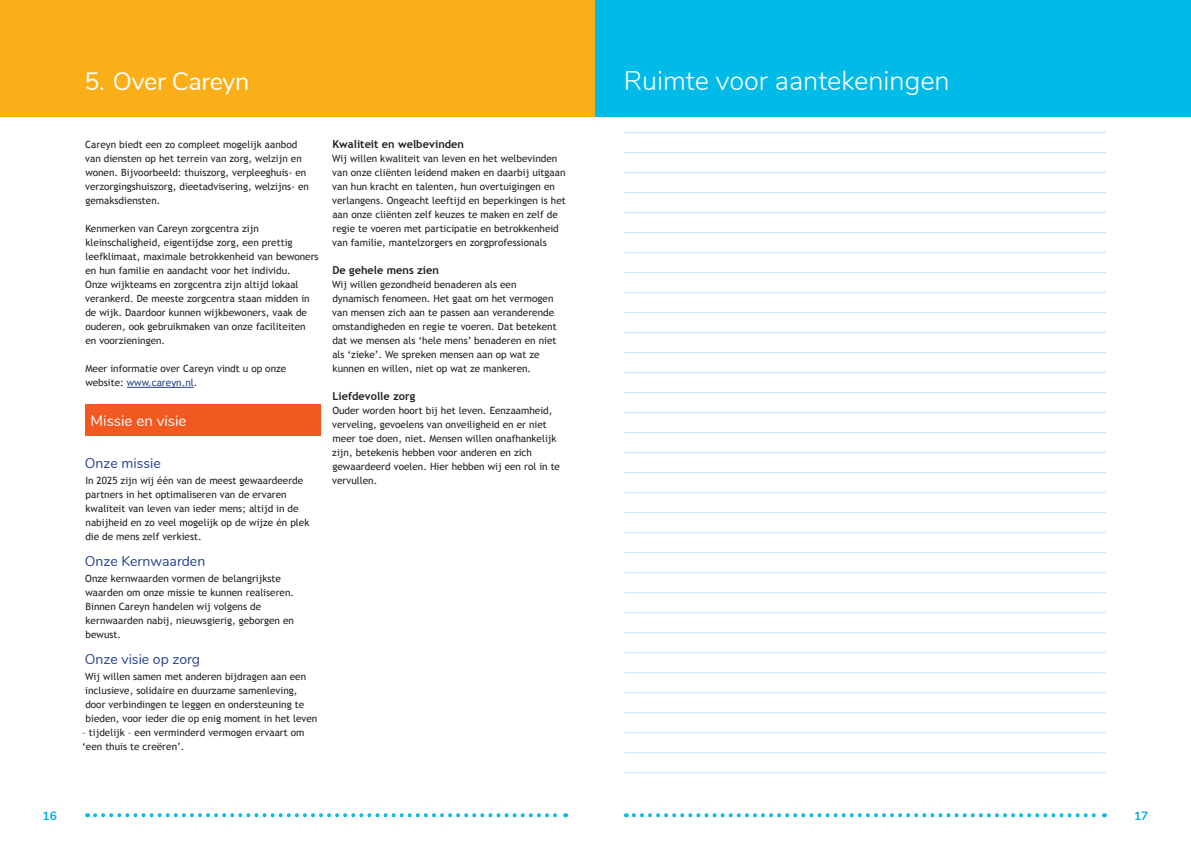
<style>
.page{position:relative;width:1191px;height:842px;background:#fff}
.page>*{position:absolute;margin:0;border:0;box-sizing:border-box;transform-origin:0 0}
.Inhoud__kop{font:300 27px "Nunito";color:#fff}
.t1{font:25px "Nunito";letter-spacing:-.015em;color:#fff}
.Kopje_niveau_2{font:15px "Nunito";color:#fff}
.Kopje_niveau_3{font:14px "Nunito";color:#253f8e}
.t2{font:700 12px "Nunito";color:#00aeef}
.Kopje_niveau_4{font:700 11px "Trebuchet MS";color:#231f20}
.Brood{font:10px/14px "Trebuchet MS";color:#231f20}
.s1{color:#253f8e}
</style>
<div class="page">
<svg style="left:634px;top:813px;width:471px;height:4px"></svg>
<svg style="left:95px;top:813px;width:471px;height:4px"></svg>
<div style="left:0;top:0;width:595px;height:116px;background:#faaf18"></div>
<hr style="left:127px;top:387px;width:67px;height:1px;background:#253f8e">
<div style="left:85px;top:404px;width:235px;height:32px;background:#f15921"></div>
<hr style="left:624px;top:132px;width:482px;height:1px;background:#bfe7f7">
<hr style="left:624px;top:152px;width:482px;height:1px;background:#bfe7f7">
<hr style="left:624px;top:172px;width:482px;height:1px;background:#bfe7f7">
<hr style="left:624px;top:192px;width:482px;height:1px;background:#bfe7f7">
<hr style="left:624px;top:212px;width:482px;height:1px;background:#bfe7f7">
<hr style="left:624px;top:232px;width:482px;height:1px;background:#bfe7f7">
<hr style="left:624px;top:252px;width:482px;height:1px;background:#bfe7f7">
<hr style="left:624px;top:272px;width:482px;height:1px;background:#bfe7f7">
<hr style="left:624px;top:292px;width:482px;height:1px;background:#bfe7f7">
<hr style="left:624px;top:312px;width:482px;height:1px;background:#bfe7f7">
<hr style="left:624px;top:332px;width:482px;height:1px;background:#bfe7f7">
<hr style="left:624px;top:352px;width:482px;height:1px;background:#bfe7f7">
<hr style="left:624px;top:372px;width:482px;height:1px;background:#bfe7f7">
<hr style="left:624px;top:392px;width:482px;height:1px;background:#bfe7f7">
<hr style="left:624px;top:412px;width:482px;height:1px;background:#bfe7f7">
<hr style="left:624px;top:432px;width:482px;height:1px;background:#bfe7f7">
<hr style="left:624px;top:452px;width:482px;height:1px;background:#bfe7f7">
<hr style="left:624px;top:472px;width:482px;height:1px;background:#bfe7f7">
<hr style="left:624px;top:492px;width:482px;height:1px;background:#bfe7f7">
<hr style="left:624px;top:512px;width:482px;height:1px;background:#bfe7f7">
<hr style="left:624px;top:532px;width:482px;height:1px;background:#bfe7f7">
<hr style="left:624px;top:552px;width:482px;height:1px;background:#bfe7f7">
<hr style="left:624px;top:572px;width:482px;height:1px;background:#bfe7f7">
<hr style="left:624px;top:592px;width:482px;height:1px;background:#bfe7f7">
<hr style="left:624px;top:612px;width:482px;height:1px;background:#bfe7f7">
<hr style="left:624px;top:632px;width:482px;height:1px;background:#bfe7f7">
<hr style="left:624px;top:652px;width:482px;height:1px;background:#bfe7f7">
<hr style="left:624px;top:672px;width:482px;height:1px;background:#bfe7f7">
<hr style="left:624px;top:692px;width:482px;height:1px;background:#bfe7f7">
<hr style="left:624px;top:712px;width:482px;height:1px;background:#bfe7f7">
<hr style="left:624px;top:732px;width:482px;height:1px;background:#bfe7f7">
<hr style="left:624px;top:752px;width:482px;height:1px;background:#bfe7f7">
<hr style="left:624px;top:772px;width:482px;height:1px;background:#bfe7f7">
<div style="left:595px;top:0;width:596px;height:116px;background:#00bbe8"></div>
<p class="t1" style="left:84px;top:63px;width:166px">5. Over Careyn</p>
<p class="Brood" style="left:85px;top:138px;width:225px">Careyn biedt een zo compleet mogelijk aanbod van diensten op het terrein van zorg, welzijn en wonen. Bijvoorbeeld: thuiszorg, verpleeghuis- en verzorgingshuiszorg, dieetadvisering, welzijns- en gemaksdiensten.</p>
<p class="Brood" style="left:85px;top:222px;width:235px">Kenmerken van Careyn zorgcentra zijn kleinschaligheid, eigentijdse zorg, een prettig leefklimaat, maximale betrokkenheid van bewoners en hun familie en aandacht voor het individu.<br>Onze wijkteams en zorgcentra zijn altijd lokaal verankerd. De meeste zorgcentra staan midden in de wijk. Daardoor kunnen wijkbewoners, vaak de ouderen, ook gebruikmaken van onze faciliteiten en voorzieningen.</p>
<p class="Brood" style="left:85px;top:362px;width:202px">Meer informatie over Careyn vindt u op onze website: <span class="s1">www.careyn.nl</span>.</p>
<p class="Kopje_niveau_2" style="left:91px;top:410px;width:97px">Missie en visie</p>
<p class="Kopje_niveau_3" style="left:85px;top:453px;width:77px">Onze missie</p>
<p class="Brood" style="left:85px;top:474px;width:225px">In 2025 zijn wij één van de meest gewaardeerde partners in het optimaliseren van de ervaren kwaliteit van leven van ieder mens; altijd in de nabijheid en zo veel mogelijk op de wijze én plek die de mens zelf verkiest.</p>
<p class="Kopje_niveau_3" style="left:85px;top:551px;width:122px">Onze Kernwaarden</p>
<p class="Brood" style="left:85px;top:572px;width:210px">Onze kernwaarden vormen de belangrijkste waarden om onze missie te kunnen realiseren.<br>Binnen Careyn handelen wij volgens de kernwaarden nabij, nieuwsgierig, geborgen en bewust.</p>
<p class="Kopje_niveau_3" style="left:85px;top:649px;width:117px">Onze visie op zorg</p>
<p class="Brood" style="left:85px;top:670px;width:234px">Wij willen samen met anderen bijdragen aan een inclusieve, solidaire en duurzame samenleving, door verbindingen te leggen en ondersteuning te bieden, voor ieder die op enig moment in het leven</p>
<p class="Brood" style="left:82px;top:726px;width:224px">– tijdelijk – een verminderd vermogen ervaart om ‘een thuis te creëren’.</p>
<p class="Kopje_niveau_4" style="left:332px;top:137px;width:133px">Kwaliteit en welbevinden</p>
<p class="Brood" style="left:332px;top:152px;width:235px">Wij willen kwaliteit van leven en het welbevinden van onze cliënten leidend maken en daarbij uitgaan van hun kracht en talenten, hun overtuigingen en verlangens. Ongeacht leeftijd en beperkingen is het aan onze cliënten zelf keuzes te maken en zelf de regie te voeren met participatie en betrokkenheid van familie, mantelzorgers en zorgprofessionals</p>
<p class="Kopje_niveau_4" style="left:332px;top:263px;width:108px">De gehele mens zien</p>
<p class="Brood" style="left:332px;top:278px;width:226px">Wij willen gezondheid benaderen als een dynamisch fenomeen. Het gaat om het vermogen van mensen zich aan te passen aan veranderende omstandigheden en regie te voeren. Dat betekent dat we mensen als ‘hele mens’ benaderen en niet als ‘zieke’. We spreken mensen aan op wat ze kunnen en willen, niet op wat ze mankeren.</p>
<p class="Kopje_niveau_4" style="left:332px;top:389px;width:84px">Liefdevolle zorg</p>
<p class="Brood" style="left:332px;top:404px;width:229px">Ouder worden hoort bij het leven. Eenzaamheid, verveling, gevoelens van onveiligheid en er niet meer toe doen, niet. Mensen willen onafhankelijk zijn, betekenis hebben voor anderen en zich gewaardeerd voelen. Hier hebben wij een rol in te vervullen.</p>
<p class="Inhoud__kop" style="left:624px;top:61px;width:327px">Ruimte voor aantekeningen</p>
<p class="t2" style="left:43px;top:807px;width:16px">16</p>
<p class="t2" style="left:1134px;top:807px;width:16px">17</p>
</div>
